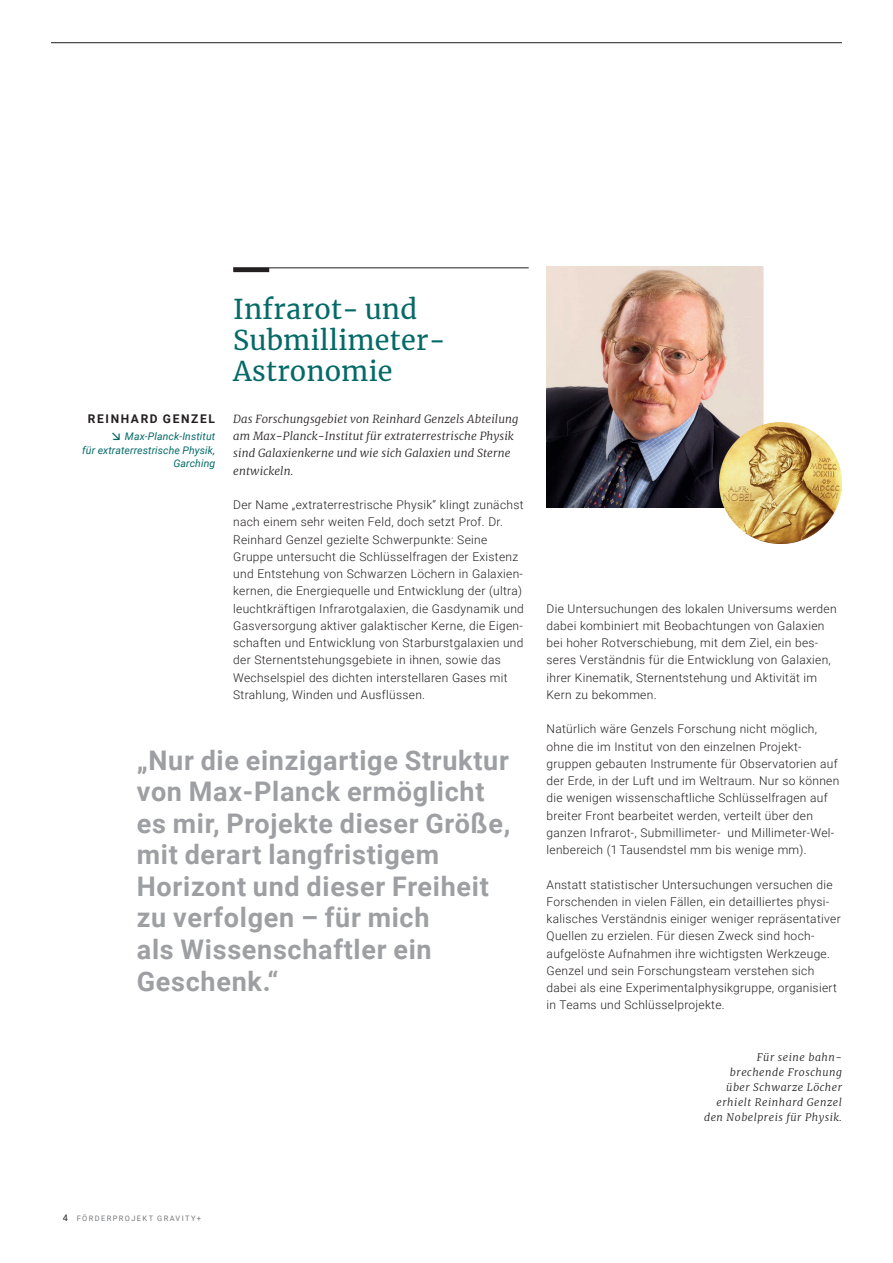
<style>
.page{position:relative;width:893px;height:1263px;background:#fff}
.page>*{position:absolute;margin:0;border:0;box-sizing:border-box;transform-origin:0 0}
.t1{font:700 27px/31.5px "Roboto";letter-spacing:.025em;color:#9d9fa2}
.t2{font:27px/30.8px "Merriweather";letter-spacing:.01em;color:#056a67}
.t3{font:300 12px/17.2px "Roboto";letter-spacing:.025em;color:#231f20}
.t4{font:700 12px "Roboto";letter-spacing:.135em;color:#231f20}
.t5{font:italic 300 11.25px/17.2px "Merriweather";letter-spacing:.01em;color:#231f20}
.t6{font:italic 300 10.5px/15px "Merriweather";letter-spacing:.05em;color:#231f20;text-align:right}
.t7{font:italic 10.5px/13.5px "Roboto";letter-spacing:.01em;color:#056a67;text-align:right}
.t8{font:7.5px "Roboto";letter-spacing:.185em;color:#76787b}
.s1{font-family:"Merriweather";font-style:normal;font-size:15.75px}
.s2{font-size:9px;color:#231f20}
</style>
<div class="page">
<hr style="left:51px;top:42px;width:791px;height:1px;background:#231f20">
<svg style="left:233px;top:268px;width:296px;height:4px"></svg>
<img style="left:547px;top:267px;width:216px;height:241px">
<img style="left:719px;top:423px;width:123px;height:121px">
<p class="t4" style="left:88px;top:410px;width:129px">REINHARD GENZEL</p>
<p class="t7" style="left:82px;top:429px;width:135px"><span class="s1">↘</span> Max-Planck-Institut<br>für extraterrestrische Physik,<br>Garching</p>
<h1 class="t2" style="left:233px;top:293px;width:214px">Infrarot- und<br>Submillimeter-<br>Astronomie</h1>
<p class="t5" style="left:233px;top:410px;width:287px">Das Forschungsgebiet von Reinhard Genzels Abteilung am Max-Planck-Institut für extraterrestrische Physik sind Galaxienkerne und wie sich Galaxien und Sterne entwickeln.</p>
<p class="t3" style="left:233px;top:496px;width:292px">Der Name „extraterrestrische Physik“ klingt zunächst nach einem sehr weiten Feld, doch setzt Prof. Dr.<br>Reinhard Genzel gezielte Schwerpunkte: Seine Gruppe untersucht die Schlüsselfragen der Existenz und Entstehung von Schwarzen Löchern in Galaxien&shy;kernen, die Energiequelle und Entwicklung der (ultra) leuchtkräftigen Infrarotgalaxien, die Gasdynamik und Gasversorgung aktiver galaktischer Kerne, die Eigen&shy;schaften und Entwicklung von Starburstgalaxien und der Sternentstehungsgebiete in ihnen, sowie das Wechselspiel des dichten interstellaren Gases mit Strahlung, Winden und Ausflüssen.</p>
<h1 class="t1" style="left:137px;top:743px;width:375px">„Nur die einzigartige Struktur von Max-Planck ermöglicht es mir, Projekte dieser Größe, mit derart langfristigem<br>Horizont und dieser Freiheit zu verfolgen – für mich<br>als Wissenschaftler ein<br>Geschenk.“</h1>
<p class="t3" style="left:547px;top:599px;width:292px">Die Untersuchungen des lokalen Universums werden dabei kombiniert mit Beobachtungen von Galaxien bei hoher Rotverschiebung, mit dem Ziel, ein bes&shy;seres Verständnis für die Entwicklung von Galaxien, ihrer Kinematik, Sternentstehung und Aktivität im Kern zu bekommen.</p>
<p class="t3" style="left:547px;top:720px;width:294px">Natürlich wäre Genzels Forschung nicht möglich, ohne die im Institut von den einzelnen Projekt&shy;gruppen gebauten Instrumente für Observatorien auf der Erde, in der Luft und im Weltraum. Nur so können die wenigen wissenschaftliche Schlüsselfragen auf breiter Front bearbeitet werden, verteilt über den ganzen Infrarot-, Submillimeter- und Millimeter-Wel&shy;lenbereich (1 Tausendstel mm bis wenige mm).</p>
<p class="t3" style="left:547px;top:875px;width:296px">Anstatt statistischer Untersuchungen versuchen die Forschenden in vielen Fällen, ein detailliertes physi&shy;kalisches Verständnis einiger weniger repräsentativer Quellen zu erzielen. Für diesen Zweck sind hoch&shy;aufgelöste Aufnahmen ihre wichtigsten Werkzeuge.<br>Genzel und sein Forschungsteam verstehen sich dabei als eine Experimentalphysikgruppe, organisiert in Teams und Schlüsselprojekte.</p>
<p class="t6" style="left:704px;top:1049px;width:139px">Für seine bahn&shy;brechende Froschung über Schwarze Löcher erhielt Reinhard Genzel den Nobelpreis für Physik.</p>
<p class="t8" style="left:63px;top:1213px;width:140px"><span class="s2">4</span> FÖRDERPROJEKT GRAVITY+</p>
</div>
